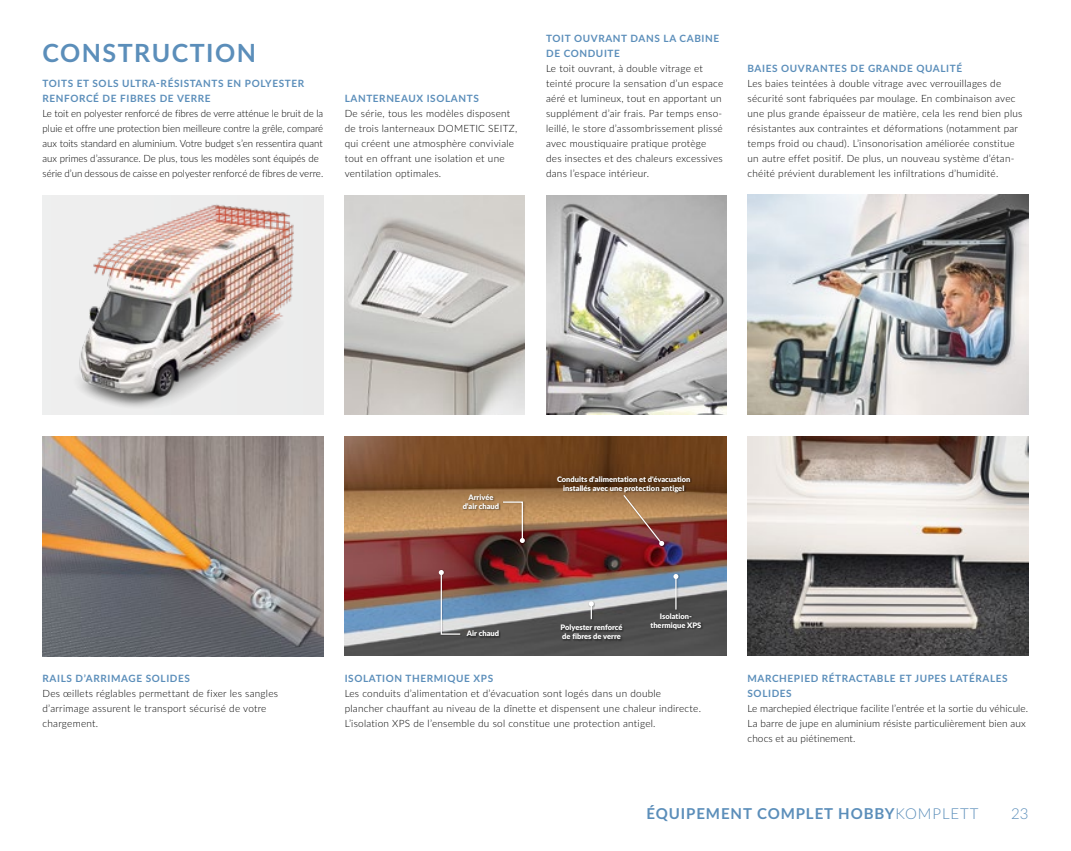
<style>
.page{position:relative;width:1071px;height:851px;background:#fff}
.page>*{position:absolute;margin:0;border:0;box-sizing:border-box;transform-origin:0 0}
.t1{font:700 25px "Lato";letter-spacing:.06em;color:#5b8eba}
.t2{font:700 15px "Lato";letter-spacing:.06em;color:#5b8eba}
.t3{font:300 15px "Lato";color:#5b8eba}
.t4{font:300 10px/15px "Lato";letter-spacing:.025em;color:#000}
.t5{font:300 10px/15px "Lato";color:#000}
.t6{font:700 10px/15px "Lato";letter-spacing:.06em;color:#5b8eba}
.t7{font:900 7.5px/8.8px "Lato";color:#fff;text-align:center}
.s1{font-weight:300}
</style>
<div class="page">
<div style="left:43px;top:195px;width:280px;height:220px;background:#eee"></div>
<img style="left:79px;top:204px;width:215px;height:203px">
<img style="left:344px;top:195px;width:180px;height:220px">
<img style="left:344px;top:436px;width:382px;height:220px">
<img style="left:747px;top:195px;width:281px;height:219px">
<img style="left:747px;top:436px;width:281px;height:219px">
<img style="left:43px;top:436px;width:280px;height:220px">
<img style="left:546px;top:195px;width:180px;height:220px">
<div style="left:502px;top:501px;width:24px;height:43px;background:#000;opacity:.3"></div>
<svg style="left:501px;top:501px;width:23px;height:42px"></svg>
<div style="left:623px;top:494px;width:42px;height:53px;background:#000;opacity:.3"></div>
<svg style="left:622px;top:494px;width:42px;height:52px;background:#9f634e"></svg>
<div style="left:588px;top:601px;width:6px;height:19px;background:#000;opacity:.3"></div>
<svg style="left:588px;top:601px;width:5px;height:18px"></svg>
<div style="left:673px;top:573px;width:6px;height:37px;background:#000;opacity:.3"></div>
<hr style="left:675px;top:576px;width:1px;height:33px;background:#fff">
<svg style="left:673px;top:574px;width:5px;height:5px"></svg>
<div style="left:438px;top:569px;width:23px;height:66px;background:#833b3d"></div>
<svg style="left:438px;top:570px;width:23px;height:65px"></svg>
<div style="left:462px;top:493px;width:38px;height:17px;background:#000;opacity:.5"></div>
<div style="left:650px;top:612px;width:53px;height:18px;background:#000;opacity:.5"></div>
<div style="left:560px;top:624px;width:64px;height:17px;background:#000;opacity:.5"></div>
<div style="left:556px;top:475px;width:135px;height:19px;background:#000;opacity:.5"></div>
<div style="left:466px;top:630px;width:34px;height:8px;background:#000;opacity:.5"></div>
<h1 class="t1" style="left:43px;top:34px;width:215px">CONSTRUCTION</h1>
<p class="t6" style="left:42px;top:76px;width:263px">TOITS ET SOLS ULTRA-RÉSISTANTS EN POLYESTER<br>RENFORCÉ DE FIBRES DE VERRE</p>
<p class="t5" style="left:43px;top:106px;width:282px">Le toit en polyester renforcé de fibres de verre atténue le bruit de la pluie et offre une protection bien meilleure contre la grêle, comparé aux toits standard en aluminium. Votre budget s’en ressentira quant aux primes d’assurance. De plus, tous les modèles sont équipés de série d’un dessous de caisse en polyester renforcé de fibres de verre.</p>
<p class="t6" style="left:344px;top:91px;width:136px">LANTERNEAUX ISOLANTS</p>
<p class="t4" style="left:344px;top:106px;width:174px">De série, tous les modèles disposent de trois lanterneaux DOMETIC SEITZ, qui créent une atmosphère conviviale tout en offrant une isolation et une ventilation optimales.</p>
<p class="t6" style="left:546px;top:31px;width:174px">TOIT OUVRANT DANS LA CABINE<br>DE CONDUITE</p>
<p class="t4" style="left:546px;top:61px;width:178px">Le toit ouvrant, à double vitrage et teinté procure la sensation d’un espace aéré et lumineux, tout en apportant un supplément d’air frais. Par temps enso&shy;leillé, le store d’assombrissement plissé avec moustiquaire pratique protège des insectes et des chaleurs excessives dans l’espace intérieur.</p>
<p class="t6" style="left:747px;top:61px;width:216px">BAIES OUVRANTES DE GRANDE QUALITÉ</p>
<p class="t4" style="left:747px;top:76px;width:276px">Les baies teintées à double vitrage avec verrouillages de sécurité sont fabriquées par moulage. En combinaison avec une plus grande épaisseur de matière, cela les rend bien plus résistantes aux contraintes et déformations (notamment par temps froid ou chaud). L’insonorisation améliorée constitue un autre effet positif. De plus, un nouveau système d’étan&shy;chéité prévient durablement les infiltrations d’humidité.</p>
<p class="t6" style="left:43px;top:670px;width:149px">RAILS D’ARRIMAGE SOLIDES</p>
<p class="t4" style="left:43px;top:685px;width:237px">Des œillets réglables permettant de fixer les sangles d’arrimage assurent le transport sécurisé de votre chargement.</p>
<p class="t7" style="left:462px;top:492px;width:38px">Arrivée d’air chaud</p>
<p class="t7" style="left:467px;top:629px;width:34px">Air chaud</p>
<p class="t7" style="left:557px;top:474px;width:135px">Conduits d'alimentation et d'évacuation installés avec une protection antigel</p>
<p class="t7" style="left:560px;top:622px;width:64px;text-align:left">Polyester renforcé de fibres de verre</p>
<p class="t7" style="left:650px;top:611px;width:52px">Isolation&shy;thermique XPS</p>
<p class="t6" style="left:344px;top:670px;width:150px">ISOLATION THERMIQUE XPS</p>
<p class="t4" style="left:344px;top:685px;width:358px">Les conduits d’alimentation et d’évacuation sont logés dans un double plancher chauffant au niveau de la dînette et dispensent une chaleur indirecte.<br>L’isolation XPS de l’ensemble du sol constitue une protection antigel.</p>
<p class="t6" style="left:747px;top:670px;width:261px">MARCHEPIED RÉTRACTABLE ET JUPES LATÉRALES<br>SOLIDES</p>
<p class="t4" style="left:747px;top:700px;width:282px">Le marchepied électrique facilite l’entrée et la sortie du véhicule.<br>La barre de jupe en aluminium résiste particulièrement bien aux chocs et au piétinement.</p>
<h2 class="t2" style="left:646px;top:802px;width:333px">ÉQUIPEMENT COMPLET HOBBY<span class="s1">KOMPLETT</span></h2>
<h2 class="t3" style="left:1010px;top:803px;width:19px">23</h2>
</div>
